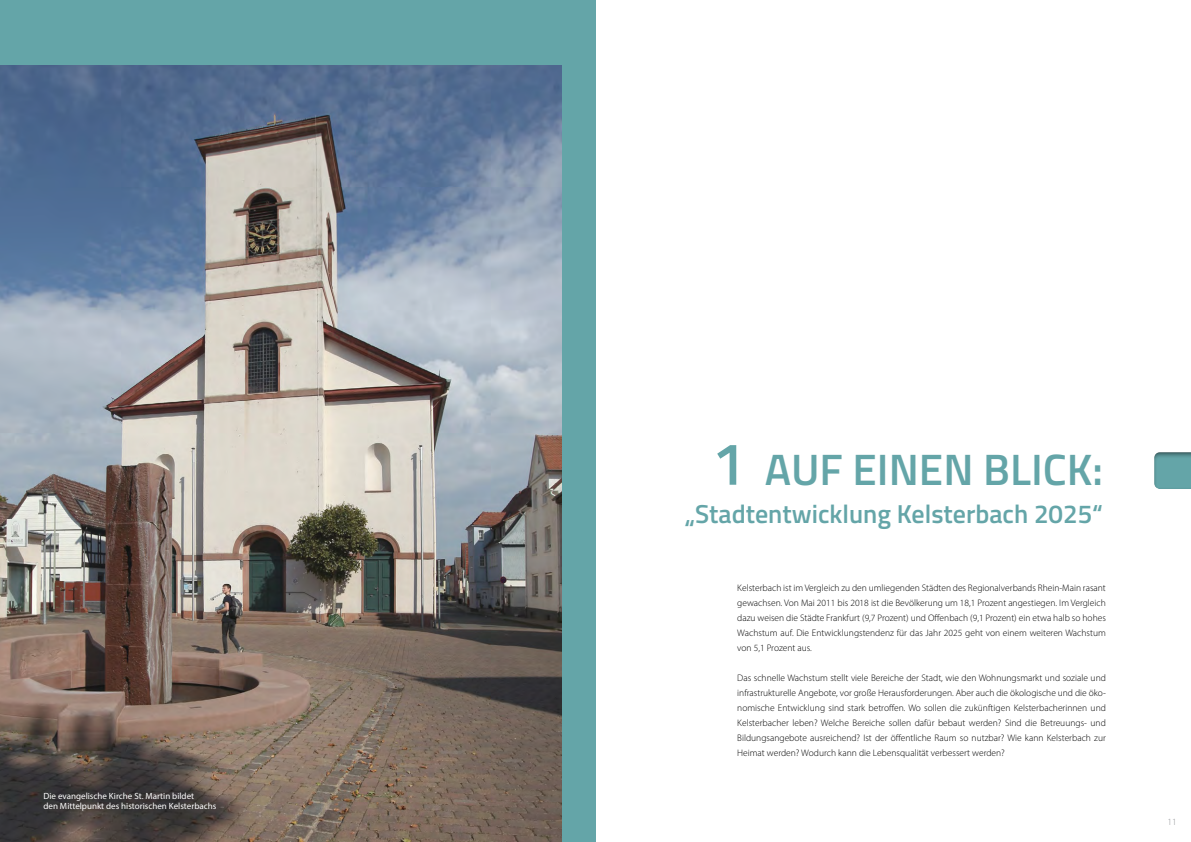
<style>
.page{position:relative;width:1191px;height:842px;background:#fff}
.page>*{position:absolute;margin:0;border:0;box-sizing:border-box;transform-origin:0 0}
.t1{font:600 44px "Titillium Web";color:#64a5a8}
.t2{font:600 26px "Titillium Web";color:#64a5a8}
.t3{font:300 9.5px/15px "Myriad Pro";color:#000;text-align:justify}
.t4{font:300 9.5px "Myriad Pro";color:#939598}
.t5{font:9px/10px "Myriad Pro";color:#fff}
.s1{font-size:60px}
</style>
<div class="page">
<div style="left:0;top:0;width:595px;height:842px;background:#64a5a8"></div>
<div style="left:1146px;top:445px;width:45px;height:45px;background:#000;opacity:.57"></div>
<img style="left:0;top:65px;width:561px;height:777px">
<p class="t5" style="left:43px;top:791px;width:174px">Die evangelische Kirche St. Martin bildet<br>den Mittelpunkt des historischen Kelsterbachs</p>
<h1 class="t1" style="left:712px;top:436px;width:392px"><span class="s1">1</span> AUF EINEN BLICK:</h1>
<h2 class="t2" style="left:685px;top:494px;width:419px">„Stadtentwicklung Kelsterbach 2025“</h2>
<p class="t3" style="left:737px;top:580px;width:370px">Kelsterbach ist im Vergleich zu den umliegenden Städten des Regionalverbands Rhein-Main rasant gewachsen. Von Mai 2011 bis 2018 ist die Bevölkerung um 18,1 Prozent angestiegen. Im Vergleich dazu weisen die Städte Frankfurt (9,7 Prozent) und Offenbach (9,1 Prozent) ein etwa halb so hohes Wachstum auf. Die Entwicklungstendenz für das Jahr 2025 geht von einem weiteren Wachstum von 5,1 Prozent aus.</p>
<p class="t3" style="left:737px;top:670px;width:370px">Das schnelle Wachstum stellt viele Bereiche der Stadt, wie den Wohnungsmarkt und soziale und infrastrukturelle Angebote, vor große Herausforderungen. Aber auch die ökologische und die öko&shy;nomische Entwicklung sind stark betroffen. Wo sollen die zukünftigen Kelsterbacherinnen und Kelsterbacher leben? Welche Bereiche sollen dafür bebaut werden? Sind die Betreuungs- und Bildungsangebote ausreichend? Ist der öffentliche Raum so nutzbar? Wie kann Kelsterbach zur Heimat werden? Wodurch kann die Lebensqualität verbessert werden?</p>
<p class="t4" style="left:1167px;top:816px;width:11px">11</p>
</div>
